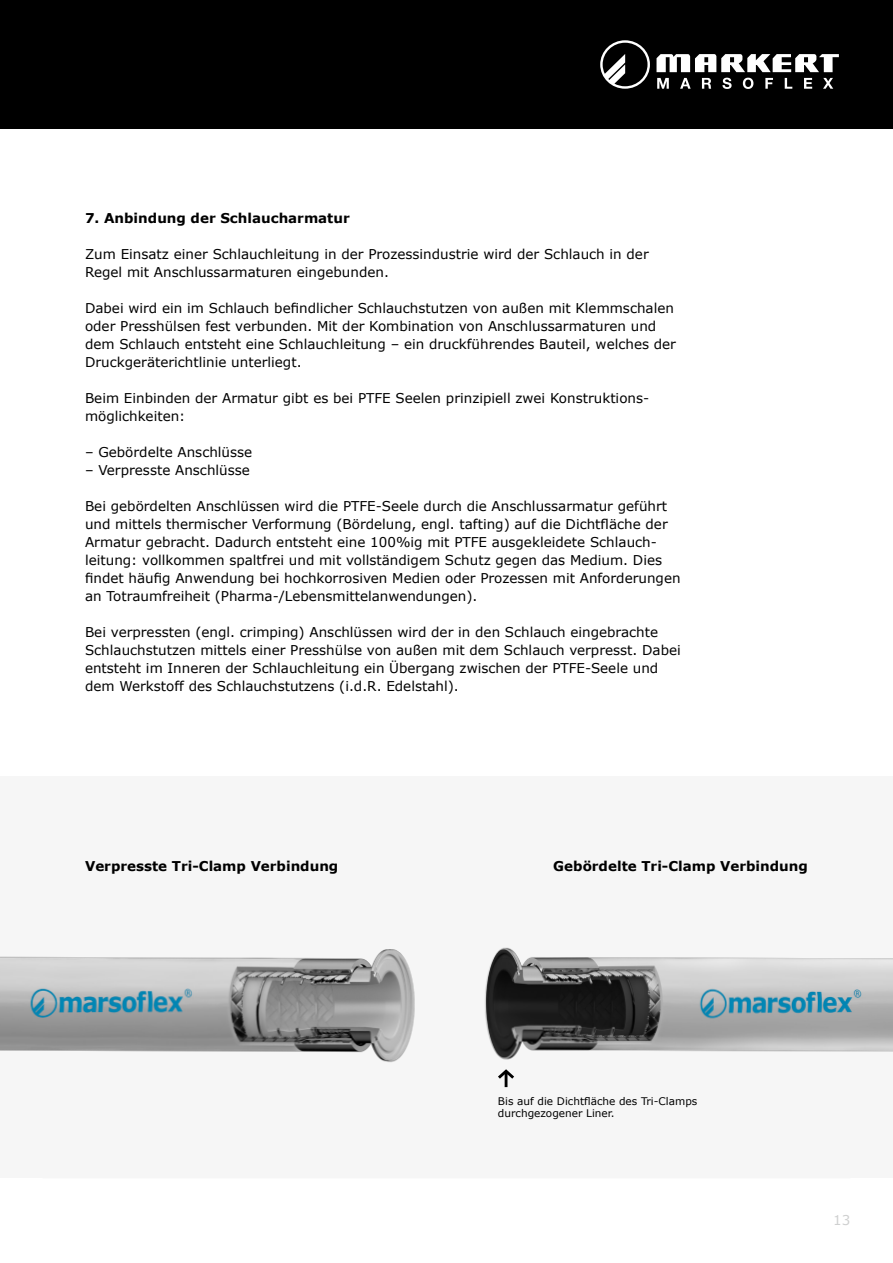
<style>
.page{position:relative;width:893px;height:1263px;background:#fff}
.page>*{position:absolute;margin:0;border:0;box-sizing:border-box;transform-origin:0 0}
.t1{font:13.5px/18px "Verdana";color:#000}
.t2{font:700 13.5px "Verdana";color:#000}
.t3{font:13.5px "Verdana";color:#cfd0d0}
.t4{font:10.5px/12.6px "Verdana";color:#000}
</style>
<div class="page">
<div style="left:0;top:0;width:893px;height:129px;background:#000"></div>
<svg style="left:600px;top:40px;width:50px;height:49px"></svg>
<svg style="left:656px;top:54px;width:183px;height:18px"></svg>
<svg style="left:657px;top:78px;width:12px;height:11px"></svg>
<svg style="left:680px;top:78px;width:11px;height:11px"></svg>
<svg style="left:702px;top:78px;width:9px;height:11px"></svg>
<svg style="left:722px;top:78px;width:10px;height:11px"></svg>
<svg style="left:743px;top:78px;width:10px;height:11px"></svg>
<svg style="left:765px;top:78px;width:8px;height:11px"></svg>
<svg style="left:785px;top:78px;width:7px;height:11px"></svg>
<svg style="left:804px;top:78px;width:8px;height:11px"></svg>
<svg style="left:823px;top:78px;width:10px;height:11px"></svg>
<div style="left:0;top:776px;width:893px;height:402px;background:#f6f6f6"></div>
<img style="left:0;top:949px;width:415px;height:113px">
<img style="left:485px;top:947px;width:408px;height:113px">
<svg style="left:498px;top:1069px;width:16px;height:18px"></svg>
<p class="t2" style="left:85px;top:209px;width:266px">7. Anbindung der Schlaucharmatur</p>
<p class="t1" style="left:85px;top:245px;width:565px">Zum Einsatz einer Schlauchleitung in der Prozessindustrie wird der Schlauch in der<br>Regel mit Anschlussarmaturen eingebunden.</p>
<p class="t1" style="left:85px;top:299px;width:592px">Dabei wird ein im Schlauch befindlicher Schlauchstutzen von außen mit Klemmschalen oder Presshülsen fest verbunden. Mit der Kombination von Anschlussarmaturen und dem Schlauch entsteht eine Schlauchleitung – ein druckführendes Bauteil, welches der Druckgeräterichtlinie unterliegt.</p>
<p class="t1" style="left:85px;top:389px;width:566px">Beim Einbinden der Armatur gibt es bei PTFE Seelen prinzipiell zwei Konstruktions&shy;möglichkeiten:</p>
<p class="t1" style="left:85px;top:443px;width:169px">– Gebördelte Anschlüsse</p>
<p class="t1" style="left:85px;top:461px;width:166px">– Verpresste Anschlüsse</p>
<p class="t1" style="left:85px;top:497px;width:597px">Bei gebördelten Anschlüssen wird die PTFE-Seele durch die Anschlussarmatur geführt und mittels thermischer Verformung (Bördelung, engl. tafting) auf die Dichtfläche der Armatur gebracht. Dadurch entsteht eine 100%ig mit PTFE ausgekleidete Schlauch&shy;leitung: vollkommen spaltfrei und mit vollständigem Schutz gegen das Medium. Dies findet häufig Anwendung bei hochkorrosiven Medien oder Prozessen mit Anforderungen an Totraumfreiheit (Pharma-/Lebensmittelanwendungen).</p>
<p class="t1" style="left:85px;top:623px;width:597px">Bei verpressten (engl. crimping) Anschlüssen wird der in den Schlauch eingebrachte Schlauchstutzen mittels einer Presshülse von außen mit dem Schlauch verpresst. Dabei entsteht im Inneren der Schlauchleitung ein Übergang zwischen der PTFE-Seele und dem Werkstoff des Schlauchstutzens (i.d.R. Edelstahl).</p>
<p class="t2" style="left:85px;top:858px;width:255px">Verpresste Tri-Clamp Verbindung</p>
<p class="t2" style="left:553px;top:858px;width:256px">Gebördelte Tri-Clamp Verbindung</p>
<p class="t4" style="left:498px;top:1095px;width:201px">Bis auf die Dichtfläche des Tri-Clamps durchgezogener Liner.</p>
<p class="t3" style="left:833px;top:1211px;width:19px">13</p>
</div>
